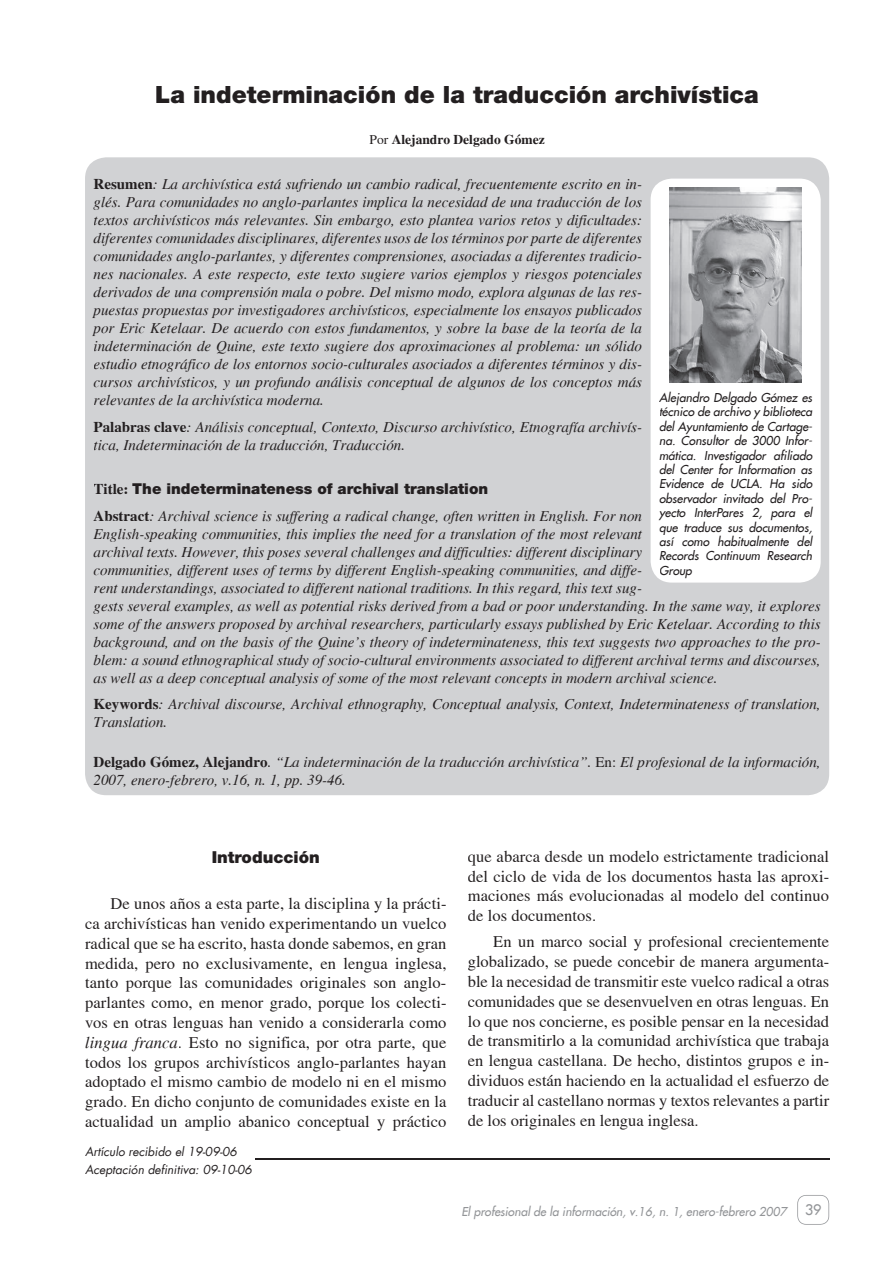
<style>
.page{position:relative;width:893px;height:1263px;background:#fff}
.page>*{position:absolute;margin:0;border:0;box-sizing:border-box;transform-origin:0 0}
.t1{font:900 24px "Helvetica Neue";color:#231f20}
.t2{font:16.5px/19.8px "Times";letter-spacing:.005em;color:#231f20;text-align:justify}
.t3{font:900 16.5px "Helvetica Neue";color:#231f20}
.t4{font:italic 15px/18px "Times";color:#231f20}
.t5{font:900 15px "Helvetica Neue";color:#231f20}
.t6{font:14.25px "Futura";color:#939598}
.t7{font:700 13.5px "Times";color:#231f20}
.t8{font:italic 12px/14.4px "Futura";color:#231f20;text-align:justify}
.t9{font:italic 12px "Futura";color:#939598}
.t10{font:italic 12px/17.7px "Futura";color:#231f20}
.s1{font-weight:400}
.s2{font-weight:700;font-style:normal}
.s3{font-family:"Times";font-weight:700}
.s4{font-style:normal}
.s5{font-style:italic}
</style>
<div class="page">
<svg style="left:797px;top:1195px;width:32px;height:30px"></svg>
<div style="left:85px;top:157px;width:744px;height:638px;background:#d1d2d4;border-radius:21px"></div>
<hr style="left:255px;top:1158px;width:574px;height:1px;background:#231f20">
<div style="left:651px;top:179px;width:170px;height:404px;background:#fff;border-radius:21px"></div>
<img style="left:670px;top:187px;width:131px;height:195px">
<h1 class="t1" style="left:155px;top:81px;width:605px">La indeterminación de la traducción archivística</h1>
<p class="t7" style="left:370px;top:132px;width:177px"><span class="s1">Por</span> Alejandro Delgado Gómez</p>
<p class="t4" style="left:94px;top:175px;width:550px;text-align:justify"><span class="s2">Resumen</span>: La archivística está sufriendo un cambio radical, frecuentemente escrito en in&shy;glés. Para comunidades no anglo-parlantes implica la necesidad de una traducción de los textos archivísticos más relevantes. Sin embargo, esto plantea varios retos y dificultades: diferentes comunidades disciplinares, diferentes usos de los términos por parte de diferentes comunidades anglo-parlantes, y diferentes comprensiones, asociadas a diferentes tradicio&shy;nes nacionales. A este respecto, este texto sugiere varios ejemplos y riesgos potenciales derivados de una comprensión mala o pobre. Del mismo modo, explora algunas de las res&shy;puestas propuestas por investigadores archivísticos, especialmente los ensayos publicados por Eric Ketelaar. De acuerdo con estos fundamentos, y sobre la base de la teoría de la indeterminación de Quine, este texto sugiere dos aproximaciones al problema: un sólido estudio etnográfico de los entornos socio-culturales asociados a diferentes términos y dis&shy;cursos archivísticos, y un profundo análisis conceptual de algunos de los conceptos más relevantes de la archivística moderna.</p>
<p class="t4" style="left:94px;top:418px;width:550px"><span class="s2">Palabras clave</span>: Análisis conceptual, Contexto, Discurso archivístico, Etnografía archivís&shy;tica, Indeterminación de la traducción, Traducción.</p>
<p class="t5" style="left:94px;top:480px;width:396px"><span class="s3">Title:</span> The indeterminateness of archival translation</p>
<p class="t4" style="left:94px;top:507px;width:729px"><span class="s2">Abstract</span>: Archival science is suffering a radical change, often written in English. For non<br>English-speaking communities, this implies the need for a translation of the most relevant<br>archival texts. However, this poses several challenges and difficulties: different disciplinary<br>communities, different uses of terms by different English-speaking communities, and diffe-<br>rent understandings, associated to different national traditions. In this regard, this text sug-<br>gests several examples, as well as potential risks derived from a bad or poor understanding. In the same way, it explores some of the answers proposed by archival researchers, particularly essays published by Eric Ketelaar. According to this background, and on the basis of the Quine’s theory of indeterminateness, this text suggests two approaches to the pro&shy;blem: a sound ethnographical study of socio-cultural environments associated to different archival terms and discourses, as well as a deep conceptual analysis of some of the most relevant concepts in modern archival science.</p>
<p class="t4" style="left:94px;top:695px;width:729px"><span class="s2">Keywords</span>: Archival discourse, Archival ethnography, Conceptual analysis, Context, Indeterminateness of translation,<br>Translation.</p>
<p class="t4" style="left:94px;top:753px;width:729px"><span class="s2">Delgado Gómez, Alejandro</span>. “La indeterminación de la traducción archivística”. <span class="s4">En:</span> El profesional de la información,<br>2007, enero-febrero, v.16, n. 1, pp. 39-46.</p>
<p class="t8" style="left:659px;top:390px;width:155px">Alejandro Delgado Gómez es técnico de archivo y biblioteca del Ayuntamiento de Cartage&shy;na. Consultor de 3000 Infor&shy;mática. Investigador afiliado del Center for Information as Evidence de UCLA. Ha sido observador invitado del Pro&shy;yecto InterPares 2, para el que traduce sus documentos, así como habitualmente del Records Continuum Research Group</p>
<p class="t3" style="left:212px;top:847px;width:110px">Introducción</p>
<p class="t2" style="left:85px;top:894px;width:363px;text-indent:26px">De unos años a esta parte, la disciplina y la prácti&shy;ca archivísticas han venido experimentando un vuelco radical que se ha escrito, hasta donde sabemos, en gran medida, pero no exclusivamente, en lengua inglesa, tanto porque las comunidades originales son anglo&shy;parlantes como, en menor grado, porque los colecti&shy;vos en otras lenguas han venido a considerarla como <span class="s5">lingua franca</span>. Esto no significa, por otra parte, que todos los grupos archivísticos anglo-parlantes hayan adoptado el mismo cambio de modelo ni en el mismo grado. En dicho conjunto de comunidades existe en la actualidad un amplio abanico conceptual y práctico</p>
<p class="t10" style="left:85px;top:1143px;width:168px">Artículo recibido el 19-09-06<br>Aceptación definitiva: 09-10-06</p>
<p class="t2" style="left:468px;top:846px;width:363px">que abarca desde un modelo estrictamente tradicional del ciclo de vida de los documentos hasta las aproxi&shy;maciones más evolucionadas al modelo del continuo de los documentos.</p>
<p class="t2" style="left:468px;top:932px;width:363px;text-indent:26px">En un marco social y profesional crecientemente globalizado, se puede concebir de manera argumenta&shy;ble la necesidad de transmitir este vuelco radical a otras comunidades que se desenvuelven en otras lenguas. En lo que nos concierne, es posible pensar en la necesidad de transmitirlo a la comunidad archivística que trabaja en lengua castellana. De hecho, distintos grupos e in&shy;dividuos están haciendo en la actualidad el esfuerzo de traducir al castellano normas y textos relevantes a partir de los originales en lengua inglesa.</p>
<p class="t9" style="left:461px;top:1204px;width:327px">El profesional de la información, v.16, n. 1, enero-febrero 2007</p>
<p class="t6" style="left:805px;top:1201px;width:18px">39</p>
</div>
